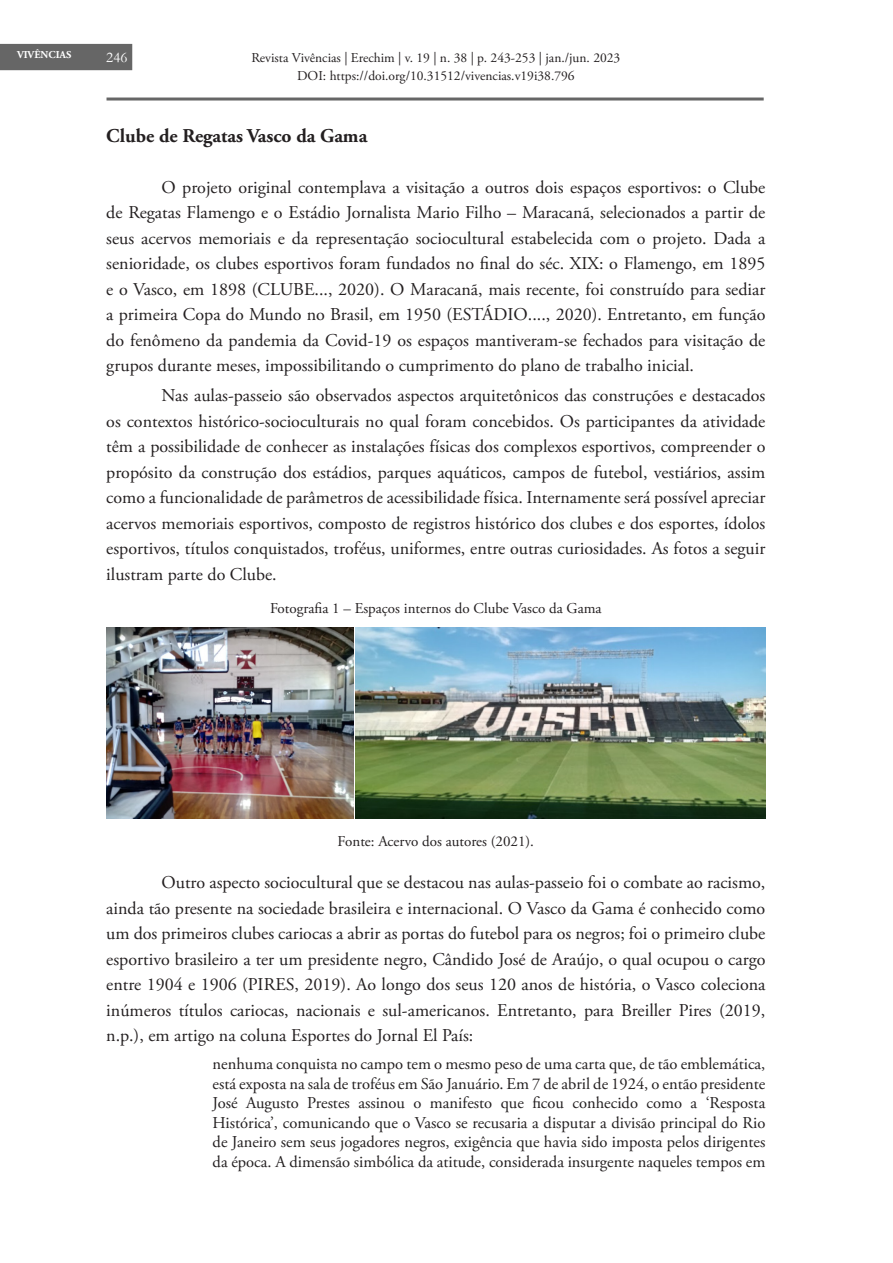
<style>
.page{position:relative;width:893px;height:1263px;background:#fff}
.page>*{position:absolute;margin:0;border:0;box-sizing:border-box;transform-origin:0 0}
.Subtítulos_no_capítu{font:700 19.5px "Adobe Garamond Pro";color:#231f20}
.TEXTO_NORMAL{font:18px/25.5px "Adobe Garamond Pro";color:#231f20;text-align:justify}
.CITAÇÕES{font:16.5px/19.5px "Adobe Garamond Pro";color:#231f20;text-align:justify}
.Tabela{font:15px "Adobe Garamond Pro";color:#231f20}
.t1{font:15px "Garamond";color:#fff}
.t2{font:13.5px/18px "Adobe Garamond Pro";color:#231f20;text-align:center}
.t3{font:700 10.5px "Adobe Garamond Pro";color:#fff}
</style>
<div class="page">
<div style="left:0;top:44px;width:132px;height:26px;background:#666"></div>
<hr style="left:107px;top:98px;width:657px;height:3px;background:#666">
<img style="left:356px;top:628px;width:409px;height:191px">
<img style="left:106px;top:628px;width:247px;height:191px">
<p class="t3" style="left:17px;top:49px;width:56px">VIVÊNCIAS</p>
<p class="t2" style="left:251px;top:49px;width:370px">Revista Vivências | Erechim | v. 19 | n. 38 | p. 243-253 | jan./jun. 2023<br>DOI: https://doi.org/10.31512/vivencias.v19i38.796</p>
<p class="t1" style="left:106px;top:47px;width:23px">246</p>
<p class="Subtítulos_no_capítu" style="left:106px;top:124px;width:263px">Clube de Regatas Vasco da Gama</p>
<p class="TEXTO_NORMAL" style="left:106px;top:175px;width:661px;text-indent:55px">O projeto original contemplava a visitação a outros dois espaços esportivos: o Clube de Regatas Flamengo e o Estádio Jornalista Mario Filho – Maracanã, selecionados a partir de seus acervos memoriais e da representação sociocultural estabelecida com o projeto. Dada a senioridade, os clubes esportivos foram fundados no final do séc. XIX: o Flamengo, em 1895 e o Vasco, em 1898 (CLUBE..., 2020). O Maracanã, mais recente, foi construído para sediar a primeira Copa do Mundo no Brasil, em 1950 (ESTÁDIO...., 2020). Entretanto, em função do fenômeno da pandemia da Covid-19 os espaços mantiveram-se fechados para visitação de grupos durante meses, impossibilitando o cumprimento do plano de trabalho inicial.</p>
<p class="TEXTO_NORMAL" style="left:106px;top:383px;width:661px;text-indent:55px">Nas aulas-passeio são observados aspectos arquitetônicos das construções e destacados os contextos histórico-socioculturais no qual foram concebidos. Os participantes da atividade têm a possibilidade de conhecer as instalações físicas dos complexos esportivos, compreender o propósito da construção dos estádios, parques aquáticos, campos de futebol, vestiários, assim como a funcionalidade de parâmetros de acessibilidade física. Internamente será possível apreciar acervos memoriais esportivos, composto de registros histórico dos clubes e dos esportes, ídolos esportivos, títulos conquistados, troféus, uniformes, entre outras curiosidades. As fotos a seguir ilustram parte do Clube.</p>
<p class="Tabela" style="left:270px;top:599px;width:333px">Fotografia 1 – Espaços internos do Clube Vasco da Gama</p>
<p class="Tabela" style="left:338px;top:832px;width:198px">Fonte: Acervo dos autores (2021).</p>
<p class="TEXTO_NORMAL" style="left:106px;top:870px;width:661px;text-indent:55px">Outro aspecto sociocultural que se destacou nas aulas-passeio foi o combate ao racismo, ainda tão presente na sociedade brasileira e internacional. O Vasco da Gama é conhecido como um dos primeiros clubes cariocas a abrir as portas do futebol para os negros; foi o primeiro clube esportivo brasileiro a ter um presidente negro, Cândido José de Araújo, o qual ocupou o cargo entre 1904 e 1906 (PIRES, 2019). Ao longo dos seus 120 anos de história, o Vasco coleciona inúmeros títulos cariocas, nacionais e sul-americanos. Entretanto, para Breiller Pires (2019, n.p.), em artigo na coluna Esportes do Jornal El País:</p>
<p class="CITAÇÕES" style="left:213px;top:1055px;width:554px">nenhuma conquista no campo tem o mesmo peso de uma carta que, de tão emblemática, está exposta na sala de troféus em São Januário. Em 7 de abril de 1924, o então presidente José Augusto Prestes assinou o manifesto que ficou conhecido como a ‘Resposta Histórica’, comunicando que o Vasco se recusaria a disputar a divisão principal do Rio de Janeiro sem seus jogadores negros, exigência que havia sido imposta pelos dirigentes da época. A dimensão simbólica da atitude, considerada insurgente naqueles tempos em</p>
</div>
